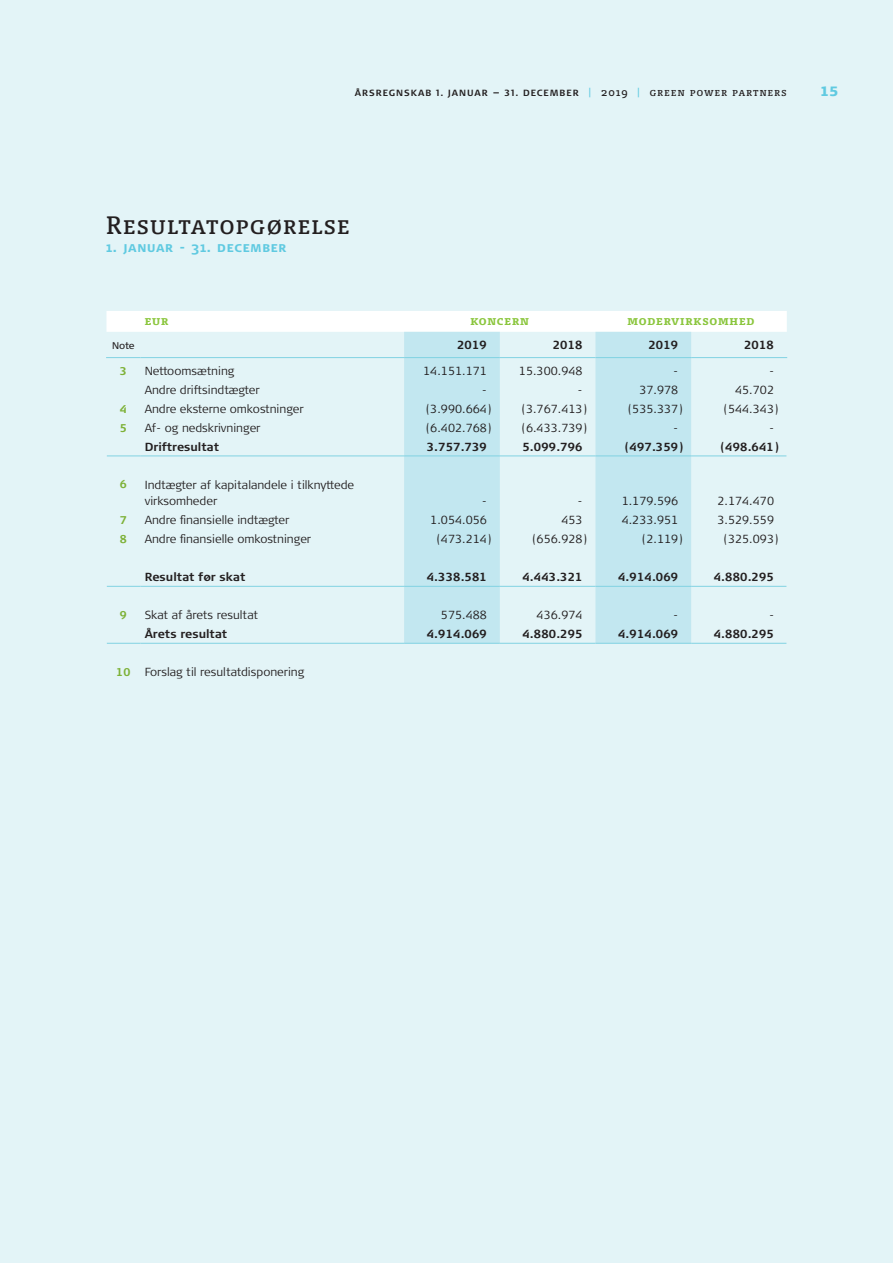
<style>
.page{position:relative;width:893px;height:1263px;background:#e3f4f7}
.page>*{position:absolute;margin:0;border:0;box-sizing:border-box;transform-origin:0 0}
.t1{font:24px "Olsen Regular SC";letter-spacing:.05em;color:#231f20}
.t2{font:700 14.25px "Signa OT";letter-spacing:.05em;color:#60cae1}
.t3{font:900 13.5px "Signa OT";color:#60cae1}
.t4{font:12px "Olsen Bold SC";letter-spacing:.05em;color:#8bc63e}
.t5{font:300 11.7px/16.5px "Signa OT";color:#231f20}
.t6{font:700 11.7px "Signa OT";color:#231f20}
.t7{font:700 11.25px "Signa OT";color:#7db137}
.t8{font:9.75px "Signa OT";color:#231f20}
.t9{font:700 9px "Signa OT";letter-spacing:.11em;color:#231f20}
.s1{font-family:"Olsen Regular SC";font-weight:400;font-size:10.5px;color:#60cae1}
.s2{font-family:"Olsen Regular SC";font-weight:400;font-size:10.5px}
.s3{font-weight:700;font-size:11.25px;color:#7db137}
</style>
<div class="page">
<svg style="left:106px;top:311px;width:681px;height:332px"></svg>
<hr style="left:106px;top:357px;width:34px;height:1px;background:#81d2e2">
<hr style="left:140px;top:357px;width:264px;height:1px;background:#81d2e2">
<hr style="left:404px;top:357px;width:96px;height:1px;background:#81d2e2">
<hr style="left:500px;top:357px;width:95px;height:1px;background:#81d2e2">
<hr style="left:595px;top:357px;width:96px;height:1px;background:#81d2e2">
<hr style="left:691px;top:357px;width:96px;height:1px;background:#81d2e2">
<hr style="left:107px;top:455px;width:33px;height:1px;background:#81d2e2">
<hr style="left:140px;top:455px;width:264px;height:1px;background:#81d2e2">
<hr style="left:500px;top:455px;width:95px;height:1px;background:#81d2e2">
<hr style="left:691px;top:455px;width:95px;height:1px;background:#81d2e2">
<hr style="left:107px;top:586px;width:33px;height:1px;background:#81d2e2">
<hr style="left:140px;top:586px;width:264px;height:1px;background:#81d2e2">
<hr style="left:500px;top:586px;width:95px;height:1px;background:#81d2e2">
<hr style="left:691px;top:586px;width:95px;height:1px;background:#81d2e2">
<hr style="left:107px;top:643px;width:33px;height:1px;background:#81d2e2">
<hr style="left:140px;top:643px;width:264px;height:1px;background:#81d2e2">
<hr style="left:500px;top:643px;width:95px;height:1px;background:#81d2e2">
<hr style="left:691px;top:643px;width:95px;height:1px;background:#81d2e2">
<hr style="left:404px;top:455px;width:96px;height:1px;background:#81d2e2">
<hr style="left:595px;top:455px;width:96px;height:1px;background:#81d2e2">
<hr style="left:404px;top:586px;width:96px;height:1px;background:#81d2e2">
<hr style="left:595px;top:586px;width:96px;height:1px;background:#81d2e2">
<hr style="left:404px;top:643px;width:96px;height:1px;background:#81d2e2">
<hr style="left:595px;top:643px;width:96px;height:1px;background:#81d2e2">
<p class="t9" style="left:355px;top:88px;width:433px">ÅRSREGNSKAB 1. JANUAR — 31. DECEMBER <span class="s1">|</span> <span class="s2">2019</span> <span class="s1">|</span> <span class="s2">green power partners</span></p>
<p class="t3" style="left:820px;top:83px;width:20px">15</p>
<h1 class="t1" style="left:106px;top:209px;width:245px">Resultatopgørelse</h1>
<p class="t2" style="left:106px;top:238px;width:182px">1. januar - 31. december</p>
<p class="t4" style="left:145px;top:313px;width:26px">eur</p>
<p class="t4" style="left:470px;top:313px;width:60px">koncern</p>
<p class="t4" style="left:628px;top:313px;width:129px">modervirksomhed</p>
<p class="t8" style="left:112px;top:340px;width:24px">Note</p>
<p class="t6" style="left:457px;top:338px;width:31px">2019</p>
<p class="t6" style="left:553px;top:338px;width:31px">2018</p>
<p class="t6" style="left:648px;top:338px;width:31px">2019</p>
<p class="t6" style="left:744px;top:338px;width:31px">2018</p>
<p class="t7" style="left:120px;top:364px;width:9px">3</p>
<p class="t5" style="left:145px;top:363px;width:91px">Nettoomsætning</p>
<p class="t5" style="left:423px;top:363px;width:65px">14.151.171</p>
<p class="t5" style="left:519px;top:363px;width:65px">15.300.948</p>
<p class="t5" style="left:674px;top:363px;width:6px">-</p>
<p class="t5" style="left:769px;top:363px;width:6px">-</p>
<p class="t5" style="left:145px;top:382px;width:117px">Andre driftsindtægter</p>
<p class="t5" style="left:482px;top:382px;width:6px">-</p>
<p class="t5" style="left:578px;top:382px;width:6px">-</p>
<p class="t5" style="left:639px;top:382px;width:40px">37.978</p>
<p class="t5" style="left:735px;top:382px;width:40px">45.702</p>
<p class="t7" style="left:120px;top:402px;width:9px">4</p>
<p class="t5" style="left:145px;top:401px;width:161px">Andre eksterne omkostninger</p>
<p class="t5" style="left:426px;top:401px;width:67px">(3.990.664)</p>
<p class="t5" style="left:521px;top:401px;width:67px">(3.767.413)</p>
<p class="t5" style="left:628px;top:401px;width:57px">(535.337)</p>
<p class="t5" style="left:723px;top:401px;width:57px">(544.343)</p>
<p class="t7" style="left:120px;top:421px;width:9px">5</p>
<p class="t5" style="left:145px;top:420px;width:117px">Af- og nedskrivninger</p>
<p class="t5" style="left:426px;top:420px;width:67px">(6.402.768)</p>
<p class="t5" style="left:521px;top:420px;width:67px">(6.433.739)</p>
<p class="t5" style="left:674px;top:420px;width:6px">-</p>
<p class="t5" style="left:769px;top:420px;width:6px">-</p>
<p class="t6" style="left:145px;top:440px;width:76px">Driftresultat</p>
<p class="t6" style="left:427px;top:440px;width:62px">3.757.739</p>
<p class="t6" style="left:522px;top:440px;width:62px">5.099.796</p>
<p class="t6" style="left:625px;top:440px;width:60px">(497.359)</p>
<p class="t6" style="left:720px;top:440px;width:60px">(498.641)</p>
<p class="t7" style="left:120px;top:478px;width:9px">6</p>
<p class="t5" style="left:145px;top:476px;width:211px">Indtægter af kapitalandele i tilknyttede virksomheder</p>
<p class="t5" style="left:482px;top:493px;width:6px">-</p>
<p class="t5" style="left:578px;top:493px;width:6px">-</p>
<p class="t5" style="left:622px;top:493px;width:58px">1.179.596</p>
<p class="t5" style="left:717px;top:493px;width:58px">2.174.470</p>
<p class="t7" style="left:120px;top:514px;width:9px">7</p>
<p class="t5" style="left:145px;top:512px;width:146px">Andre finansielle indtægter</p>
<p class="t5" style="left:430px;top:512px;width:58px">1.054.056</p>
<p class="t5" style="left:561px;top:512px;width:23px">453</p>
<p class="t5" style="left:622px;top:512px;width:58px">4.233.951</p>
<p class="t5" style="left:717px;top:512px;width:58px">3.529.559</p>
<p class="t7" style="left:120px;top:533px;width:9px">8</p>
<p class="t5" style="left:145px;top:531px;width:168px">Andre finansielle omkostninger</p>
<p class="t5" style="left:436px;top:531px;width:57px">(473.214)</p>
<p class="t5" style="left:532px;top:531px;width:57px">(656.928)</p>
<p class="t5" style="left:642px;top:531px;width:43px">(2.119)</p>
<p class="t5" style="left:723px;top:531px;width:57px">(325.093)</p>
<p class="t6" style="left:145px;top:570px;width:102px">Resultat før skat</p>
<p class="t6" style="left:427px;top:570px;width:62px">4.338.581</p>
<p class="t6" style="left:522px;top:570px;width:62px">4.443.321</p>
<p class="t6" style="left:618px;top:570px;width:62px">4.914.069</p>
<p class="t6" style="left:714px;top:570px;width:62px">4.880.295</p>
<p class="t7" style="left:120px;top:609px;width:9px">9</p>
<p class="t5" style="left:145px;top:607px;width:115px">Skat af årets resultat</p>
<p class="t5" style="left:441px;top:607px;width:48px">575.488</p>
<p class="t5" style="left:537px;top:607px;width:48px">436.974</p>
<p class="t5" style="left:674px;top:607px;width:6px">-</p>
<p class="t5" style="left:769px;top:607px;width:6px">-</p>
<p class="t6" style="left:145px;top:627px;width:84px">Årets resultat</p>
<p class="t6" style="left:427px;top:627px;width:62px">4.914.069</p>
<p class="t6" style="left:522px;top:627px;width:62px">4.880.295</p>
<p class="t6" style="left:618px;top:627px;width:62px">4.914.069</p>
<p class="t6" style="left:714px;top:627px;width:62px">4.880.295</p>
<p class="t5" style="left:116px;top:664px;width:189px"><span class="s3">10</span> Forslag til resultatdisponering</p>
</div>
